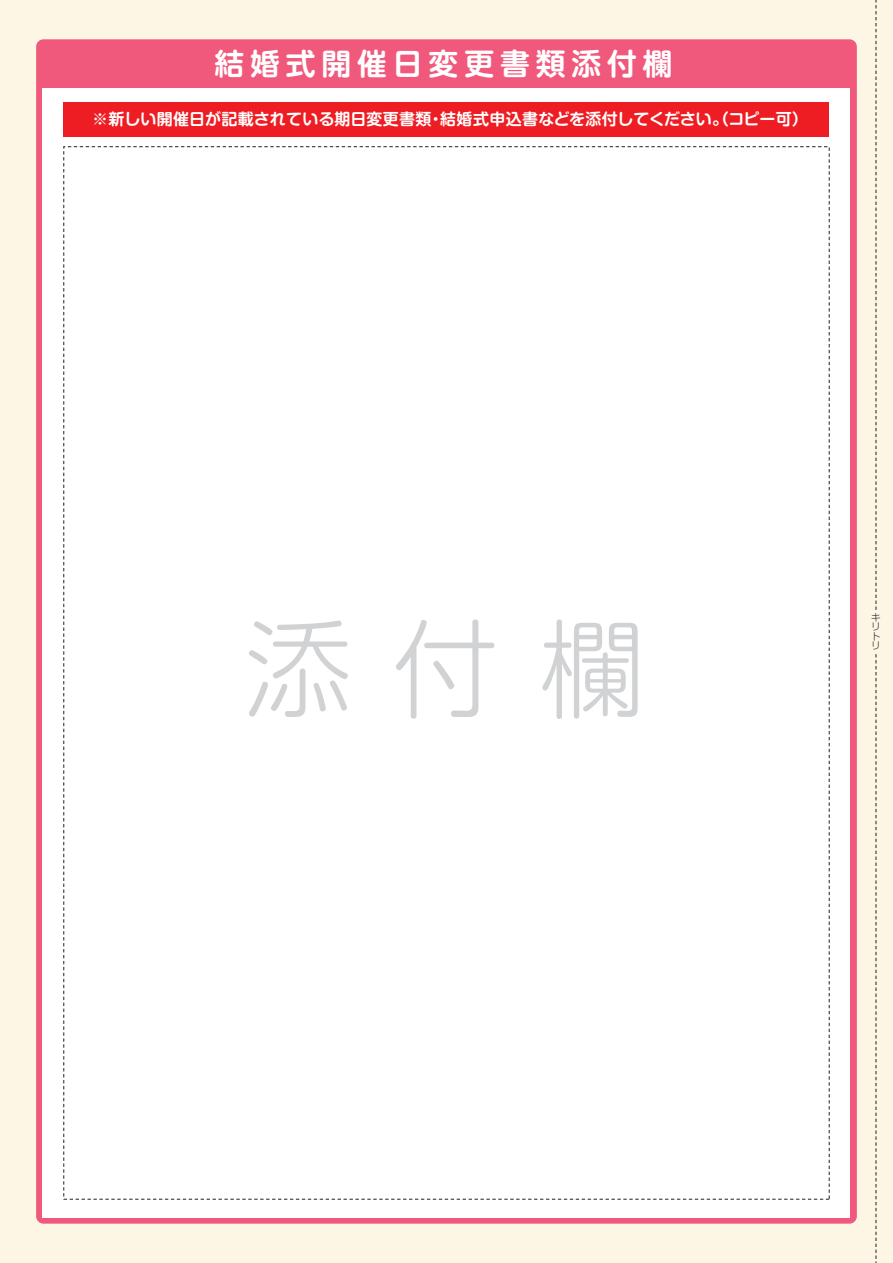
<style>
.page{position:relative;width:893px;height:1263px;background:#fef6e5}
.page>*{position:absolute;margin:0;border:0;box-sizing:border-box;transform-origin:0 0}
.t1{font:300 106.35px "Shin M Go Pro";color:#d1d2d4}
.t2{font:700 29.7px "Shin M Go Pro De";letter-spacing:.2em;color:#fff}
.t3{font:700 15.9px "Shin M Go Pro De";letter-spacing:.01em;color:#fff}
.t4{font:300 9.6px/9.6px "Shin M Go Pro";color:#231f20}
</style>
<div class="page">
<div style="left:39px;top:43px;width:815px;height:1177px;background:#f0597c;border-radius:4px"></div>
<div style="left:36px;top:39px;width:821px;height:1185px;border:6px solid #f0597c;border-radius:4px"></div>
<div style="left:43px;top:88px;width:807px;height:1129px;background:#fff"></div>
<svg style="left:876px;top:0;width:1px;height:1263px"></svg>
<div style="left:64px;top:102px;width:765px;height:34px;background:#ee1d23"></div>
<div style="left:870px;top:610px;width:12px;height:43px;background:#fef6e5"></div>
<h2 class="t2" style="left:214px;top:40px;width:460px">結婚式開催日変更書類添付欄</h2>
<p class="t3" style="left:92px;top:106px;width:717px">※新しい開催日が記載されている期日変更書類・結婚式申込書などを添付してください。（コピー可）</p>
<h1 class="t1" style="left:245px;top:584px;width:402px">添 付 欄</h1>
<p class="t4" style="left:871px;top:611px;width:11px">キリトリ</p>
</div>
